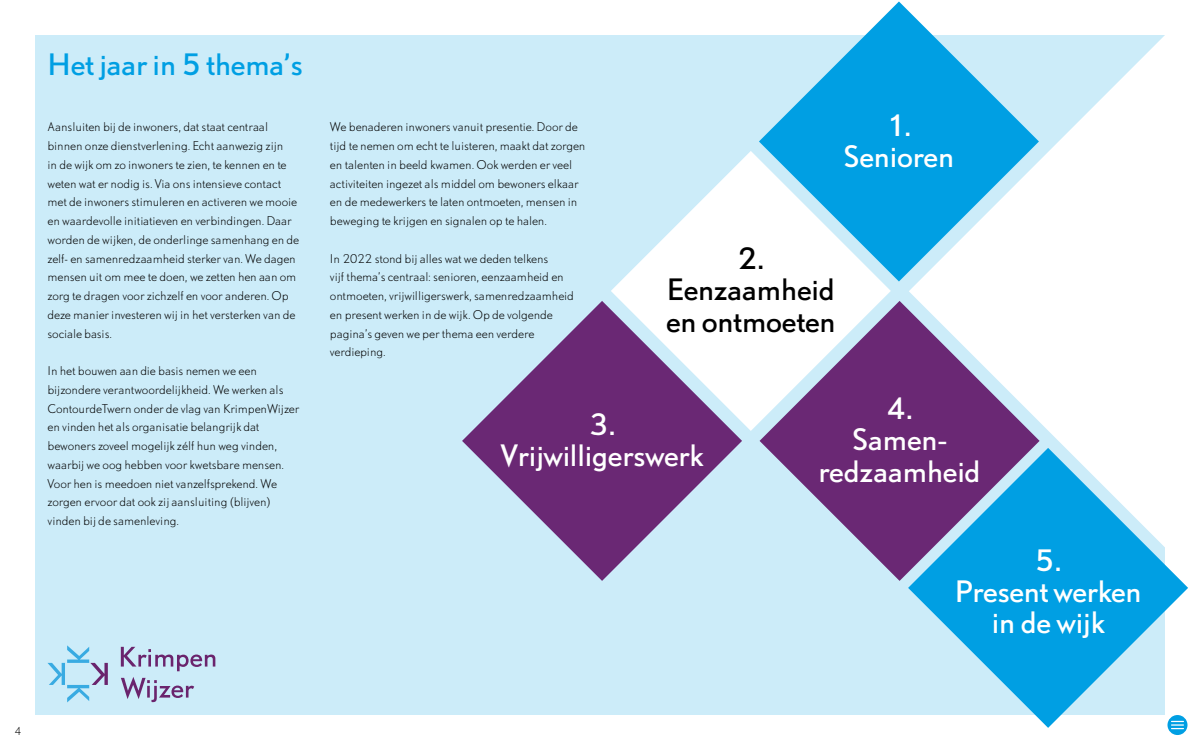
<style>
.page{position:relative;width:1200px;height:750px;background:#fff}
.page>*{position:absolute;margin:0;border:0;box-sizing:border-box;transform-origin:0 0}
.t1{font:27.5px/31.2px "DTL Nobel T";letter-spacing:-.005em;color:#fff;text-align:center}
.t2{font:27.5px/31.2px "DTL Nobel T";letter-spacing:-.01em;color:#000;text-align:center}
.t3{font:27.5px "DTL Nobel T";letter-spacing:-.01em;color:#009fe3}
.t4{font:300 11.25px/18.8px "DTL Nobel T";letter-spacing:-.01em;color:#000}
.t5{font:300 10.25px "DTL Nobel T";color:#000}
</style>
<div class="page">
<svg style="left:1168px;top:715px;width:20px;height:20px"></svg>
<div style="left:35px;top:35px;width:1130px;height:680px;background:#ccecf9"></div>
<svg style="left:121px;top:647px;width:94px;height:24px"></svg>
<svg style="left:121px;top:677px;width:73px;height:25px"></svg>
<svg style="left:48px;top:645px;width:60px;height:57px"></svg>
<svg style="left:909px;top:35px;width:256px;height:413px;fill:#fff"></svg>
<svg style="left:759px;top:1px;width:280px;height:281px;fill:#009fe3"></svg>
<svg style="left:611px;top:151px;width:280px;height:280px;fill:#fff"></svg>
<svg style="left:760px;top:301px;width:280px;height:280px;fill:#6a2874"></svg>
<svg style="left:908px;top:448px;width:280px;height:280px"></svg>
<svg style="left:462px;top:301px;width:280px;height:280px"></svg>
<h1 class="t3" style="left:48px;top:46px;width:257px">Het jaar in 5 thema’s</h1>
<p class="t4" style="left:48px;top:117px;width:253px">Aansluiten bij de inwoners, dat staat centraal binnen onze dienstverlening. Echt aanwezig zijn<br>in de wijk om zo inwoners te zien, te kennen en te weten wat er nodig is. Via ons intensieve contact met de inwoners stimuleren en activeren we mooie en waardevolle initiatieven en verbindingen. Daar worden de wijken, de onderlinge samenhang en de zelf- en samenredzaamheid sterker van. We dagen mensen uit om mee te doen, we zetten hen aan om zorg te dragen voor zichzelf en voor anderen. Op deze manier investeren wij in het versterken van de sociale basis.</p>
<p class="t4" style="left:48px;top:361px;width:253px">In het bouwen aan die basis nemen we een bijzondere verantwoordelijkheid. We werken als ContourdeTwern onder de vlag van KrimpenWijzer en vinden het als organisatie belangrijk dat bewoners zoveel mogelijk zélf hun weg vinden, waarbij we oog hebben voor kwetsbare mensen.<br>Voor hen is meedoen niet vanzelfsprekend. We zorgen ervoor dat ook zij aansluiting (blijven) vinden bij de samenleving.</p>
<p class="t4" style="left:330px;top:118px;width:257px">We benaderen inwoners vanuit presentie. Door de tijd te nemen om echt te luisteren, maakt dat zorgen en talenten in beeld kwamen. Ook werden er veel activiteiten ingezet als middel om bewoners elkaar en de medewerkers te laten ontmoeten, mensen in beweging te krijgen en signalen op te halen.</p>
<p class="t4" style="left:330px;top:249px;width:246px">In 2022 stond bij alles wat we deden telkens<br>vijf thema’s centraal: senioren, eenzaamheid en ontmoeten, vrijwilligerswerk, samenredzaamheid en present werken in de wijk. Op de volgende pagina’s geven we per thema een verdere verdieping.</p>
<h1 class="t1" style="left:844px;top:109px;width:112px">1.<br>Senioren</h1>
<h1 class="t2" style="left:666px;top:242px;width:171px">2.<br>Eenzaamheid en ontmoeten</h1>
<h1 class="t1" style="left:501px;top:408px;width:204px">3.<br>Vrijwilligerswerk</h1>
<h1 class="t1" style="left:819px;top:392px;width:164px">4.<br>Samen&shy;redzaamheid</h1>
<h1 class="t1" style="left:955px;top:544px;width:188px">5.<br>Present werken in de wijk</h1>
<p class="t5" style="left:15px;top:724px;width:9px">4</p>
</div>
